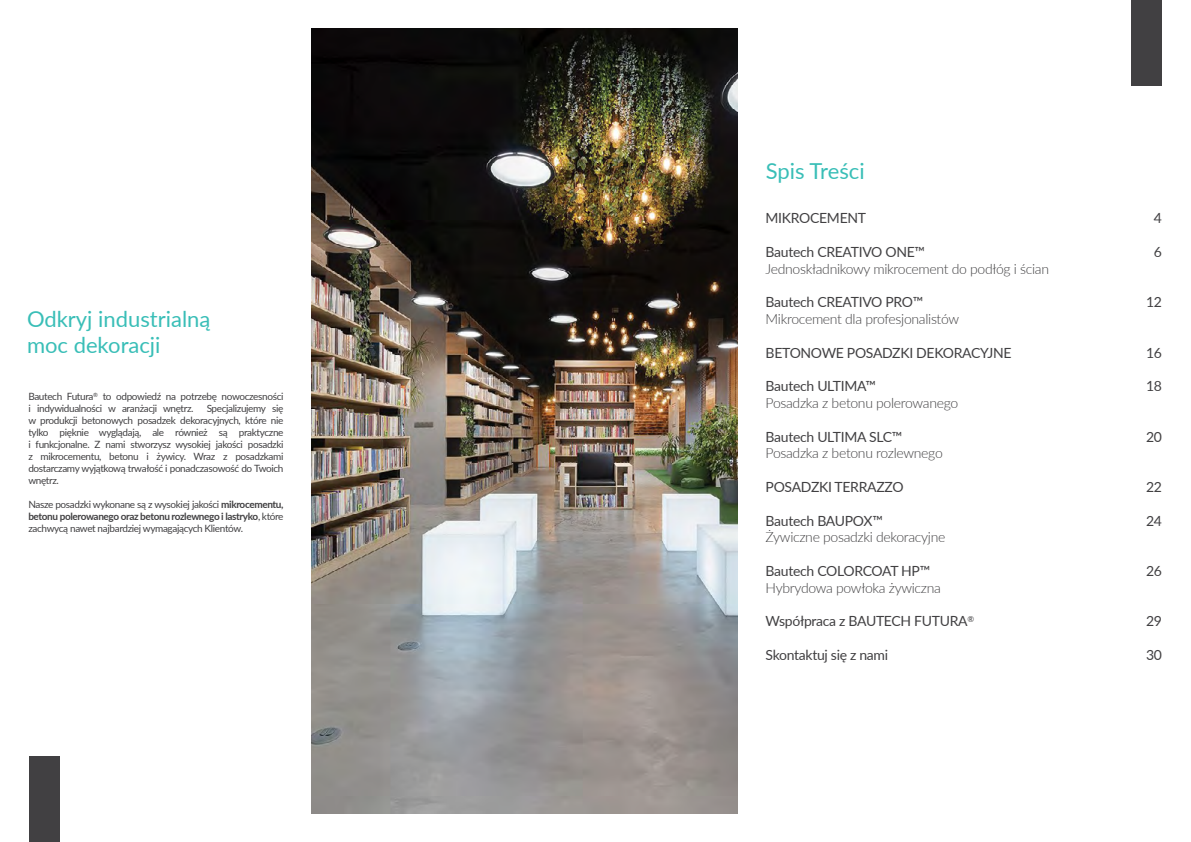
<style>
.page{position:relative;width:1191px;height:842px;background:#fff}
.page>*{position:absolute;margin:0;border:0;box-sizing:border-box;transform-origin:0 0}
.t1{font:22px/26.4px "Lato";color:#39beb7}
.t2{font:14px "Lato";letter-spacing:-.02em;color:#414042}
.t3{font:300 14px "Lato";letter-spacing:-.02em;color:#414042}
.t4{font:10px/12px "Lato";letter-spacing:-.035em;color:#414042;text-align:justify}
.s1{font-weight:700}
</style>
<div class="page">
<div style="left:29px;top:756px;width:30px;height:86px;background:#414042"></div>
<img style="left:312px;top:28px;width:275px;height:786px">
<div style="left:1131px;top:0;width:31px;height:86px;background:#414042"></div>
<img style="left:587px;top:28px;width:150px;height:786px">
<h1 class="t1" style="left:27px;top:305px;width:185px">Odkryj industrialną moc dekoracji</h1>
<p class="t4" style="left:28px;top:390px;width:257px">Bautech Futura<sup>®</sup> to odpowiedź na potrzebę nowoczesności i indywidualności w aranżacji wnętrz.</p>
<p class="t4" style="left:28px;top:402px;width:257px;text-indent:178px">Specjalizujemy się w produkcji betonowych posadzek dekoracyjnych, które nie tylko pięknie wyglądają, ale również są praktyczne i funkcjonalne. Z nami stworzysz wysokiej jakości posadzki z mikrocementu, betonu i żywicy. Wraz z posadzkami dostarczamy wyjątkową trwałość i ponadczasowość do Twoich wnętrz.</p>
<p class="t4" style="left:28px;top:498px;width:257px">Nasze posadzki wykonane są z wysokiej jakości <span class="s1">mikrocementu, betonu polerowanego oraz betonu rozlewnego i lastryko</span>, które zachwycą nawet najbardziej wymagających Klientów.</p>
<h1 class="t1" style="left:765px;top:157px;width:100px">Spis Treści</h1>
<h2 class="t2" style="left:765px;top:208px;width:102px">MIKROCEMENT</h2>
<h2 class="t2" style="left:765px;top:242px;width:161px">Bautech CREATIVO ONE™</h2>
<h2 class="t3" style="left:765px;top:259px;width:285px">Jednoskładnikowy mikrocement do podłóg i ścian</h2>
<h2 class="t2" style="left:765px;top:292px;width:159px">Bautech CREATIVO PRO™</h2>
<h2 class="t3" style="left:765px;top:309px;width:195px">Mikrocement dla profesjonalistów</h2>
<h2 class="t2" style="left:765px;top:342px;width:247px">BETONOWE POSADZKI DEKORACYJNE</h2>
<h2 class="t2" style="left:765px;top:376px;width:112px">Bautech ULTIMA™</h2>
<h2 class="t3" style="left:765px;top:393px;width:194px">Posadzka z betonu polerowanego</h2>
<h2 class="t2" style="left:765px;top:426px;width:138px">Bautech ULTIMA SLC™</h2>
<h2 class="t3" style="left:765px;top:444px;width:179px">Posadzka z betonu rozlewnego</h2>
<h2 class="t2" style="left:765px;top:477px;width:139px">POSADZKI TERRAZZO</h2>
<h2 class="t2" style="left:765px;top:510px;width:119px">Bautech BAUPOX™</h2>
<h2 class="t3" style="left:765px;top:528px;width:181px">Żywiczne posadzki dekoracyjne</h2>
<h2 class="t2" style="left:765px;top:561px;width:166px">Bautech COLORCOAT HP™</h2>
<h2 class="t3" style="left:765px;top:578px;width:177px">Hybrydowa powłoka żywiczna</h2>
<h2 class="t2" style="left:765px;top:611px;width:210px">Współpraca z BAUTECH FUTURA<sup>®</sup></h2>
<h2 class="t2" style="left:765px;top:645px;width:124px">Skontaktuj się z nami</h2>
<h2 class="t2" style="left:1153px;top:208px;width:10px">4</h2>
<h2 class="t2" style="left:1153px;top:242px;width:10px">6</h2>
<h2 class="t2" style="left:1146px;top:292px;width:17px">12</h2>
<h2 class="t2" style="left:1146px;top:342px;width:17px">16</h2>
<h2 class="t2" style="left:1146px;top:376px;width:17px">18</h2>
<h2 class="t2" style="left:1146px;top:426px;width:17px">20</h2>
<h2 class="t2" style="left:1146px;top:477px;width:17px">22</h2>
<h2 class="t2" style="left:1146px;top:510px;width:17px">24</h2>
<h2 class="t2" style="left:1146px;top:561px;width:17px">26</h2>
<h2 class="t2" style="left:1146px;top:611px;width:17px">29</h2>
<h2 class="t2" style="left:1146px;top:645px;width:17px">30</h2>
</div>
